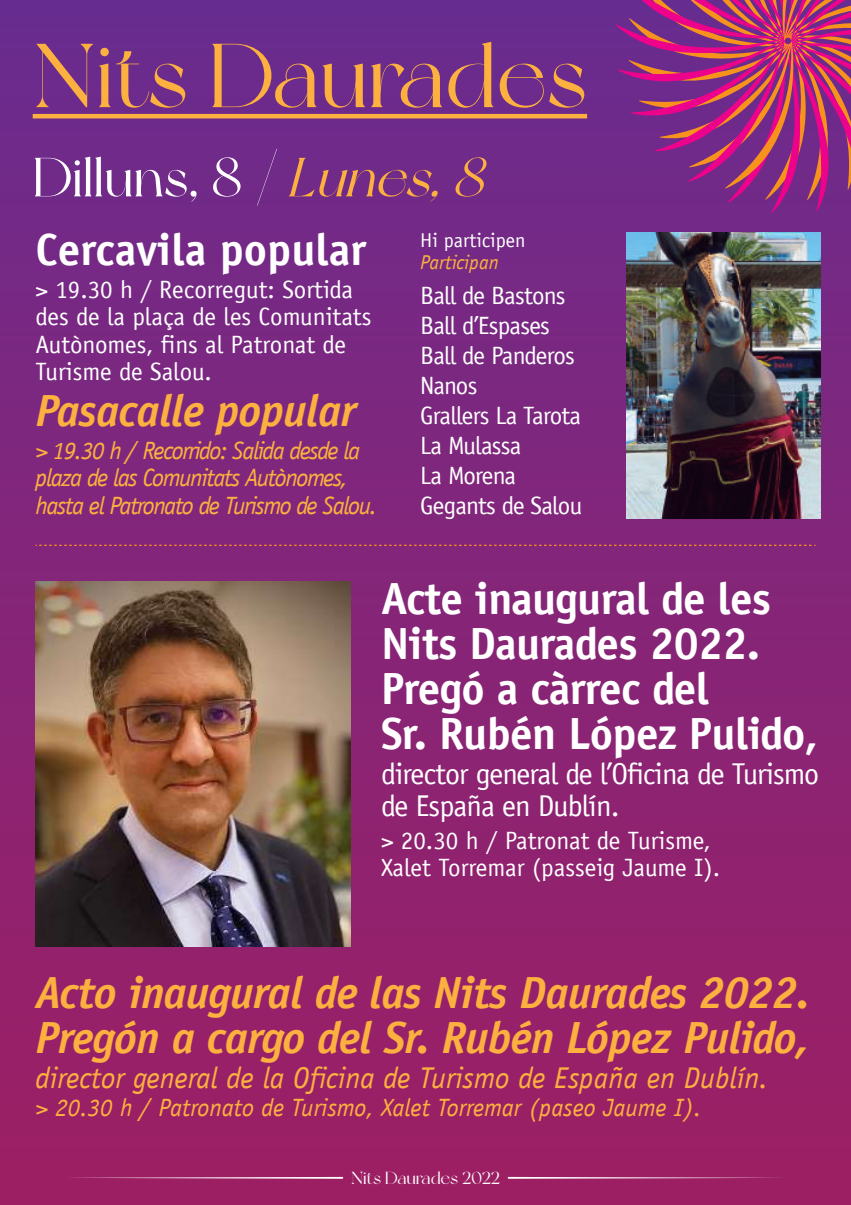
<style>
.page{position:relative;width:851px;height:1205px;background:#fff}
.page>*{position:absolute;margin:0;border:0;box-sizing:border-box;transform-origin:0 0}
.t1{font:90.5px "New York";letter-spacing:-.005em;color:#fbb03f}
.t2{font:55px "New York";color:#fff}
.t3{font:700 45px/45px "Officina Sans LT";letter-spacing:-.015em;color:#fff}
.t4{font:italic 700 45px/45px "Officina Sans LT";letter-spacing:-.015em;color:#fbb03f}
.t5{font:italic 30px "Officina Sans LT";color:#fbb03f}
.t6{font:30px/32.5px "Officina Sans LT";letter-spacing:-.03em;color:#fff}
.t7{font:25px/27.5px "Officina Sans LT";color:#fff}
.t8{font:italic 25px/27.5px "Officina Sans LT";letter-spacing:-.055em;color:#fbb03f}
.t9{font:25px/30px "Officina Sans LT";letter-spacing:-.02em;color:#fff}
.t10{font:italic 25px "Officina Sans LT";color:#fbb03f}
.t11{font:20px "Officina Sans LT";color:#fff}
.t12{font:italic 20px "Officina Sans LT";color:#fbb03f}
.t13{font:17.5px "New York";color:#fff}
.s1{font-style:italic;color:#fbb03f}
</style>
<div class="page">
<div style="left:0;top:0;width:850px;height:1205px;background:linear-gradient(to bottom,#6a2c8f,#9f1f62)"></div>
<hr style="left:33px;top:114px;width:554px;height:4px;background:#fbb03f">
<svg style="left:615px;top:0;width:235px;height:213px;background:#99317b"></svg>
<svg style="left:64px;top:1177px;width:279px;height:2px"></svg>
<svg style="left:507px;top:1177px;width:279px;height:2px"></svg>
<img style="left:626px;top:232px;width:194px;height:286px">
<img style="left:35px;top:581px;width:315px;height:365px">
<svg style="left:35px;top:545px;width:780px;height:1px"></svg>
<h1 class="t1" style="left:33px;top:21px;width:556px">Nits Daurades</h1>
<h2 class="t2" style="left:33px;top:144px;width:469px">Dilluns, 8 / <span class="s1">Lunes,8</span></h2>
<h3 class="t3" style="left:35px;top:227px;width:332px">Cercavila popular</h3>
<p class="t7" style="left:35px;top:275px;width:337px">&gt; 19.30 h / Recorregut: Sortida des de la plaça de les Comunitats<br>Autònomes, fins al Patronat de<br>Turisme de Salou.</p>
<h3 class="t4" style="left:35px;top:388px;width:322px">Pasacalle popular</h3>
<p class="t8" style="left:35px;top:436px;width:343px">&gt; 19.30 h / Recorrido: Salida desde la plaza de las Comunitats Autònomes, hasta el Patronato de Turismo de Salou.</p>
<p class="t11" style="left:420px;top:228px;width:107px">Hi participen</p>
<p class="t12" style="left:420px;top:251px;width:80px">Participan</p>
<p class="t9" style="left:420px;top:280px;width:163px">Ball de Bastons<br>Ball d’Espases<br>Ball de Panderos<br>Nanos<br>Grallers La Tarota<br>La Mulassa<br>La Morena<br>Gegants de Salou</p>
<h3 class="t3" style="left:381px;top:575px;width:438px">Acte inaugural de les<br>Nits Daurades 2022.<br>Pregó a càrrec del<br>Sr. Rubén López Pulido,</h3>
<p class="t6" style="left:381px;top:757px;width:439px">director general de l’Oficina de Turismo de España en Dublín.</p>
<p class="t7" style="left:381px;top:827px;width:340px">&gt; 20.30 h / Patronat de Turisme,<br>Xalet Torremar (passeig Jaume I).</p>
<h3 class="t4" style="left:35px;top:970px;width:776px">Acto inaugural de las Nits Daurades 2022.<br>Pregón a cargo del Sr. Rubén López Pulido,</h3>
<p class="t5" style="left:35px;top:1060px;width:734px">director general de la Oficina de Turismo de España en Dublín.</p>
<p class="t10" style="left:35px;top:1092px;width:667px">&gt; 20.30 h / Patronato de Turismo, Xalet Torremar (paseo Jaume I).</p>
<p class="t13" style="left:351px;top:1168px;width:150px">Nits Daurades 2022</p>
</div>
